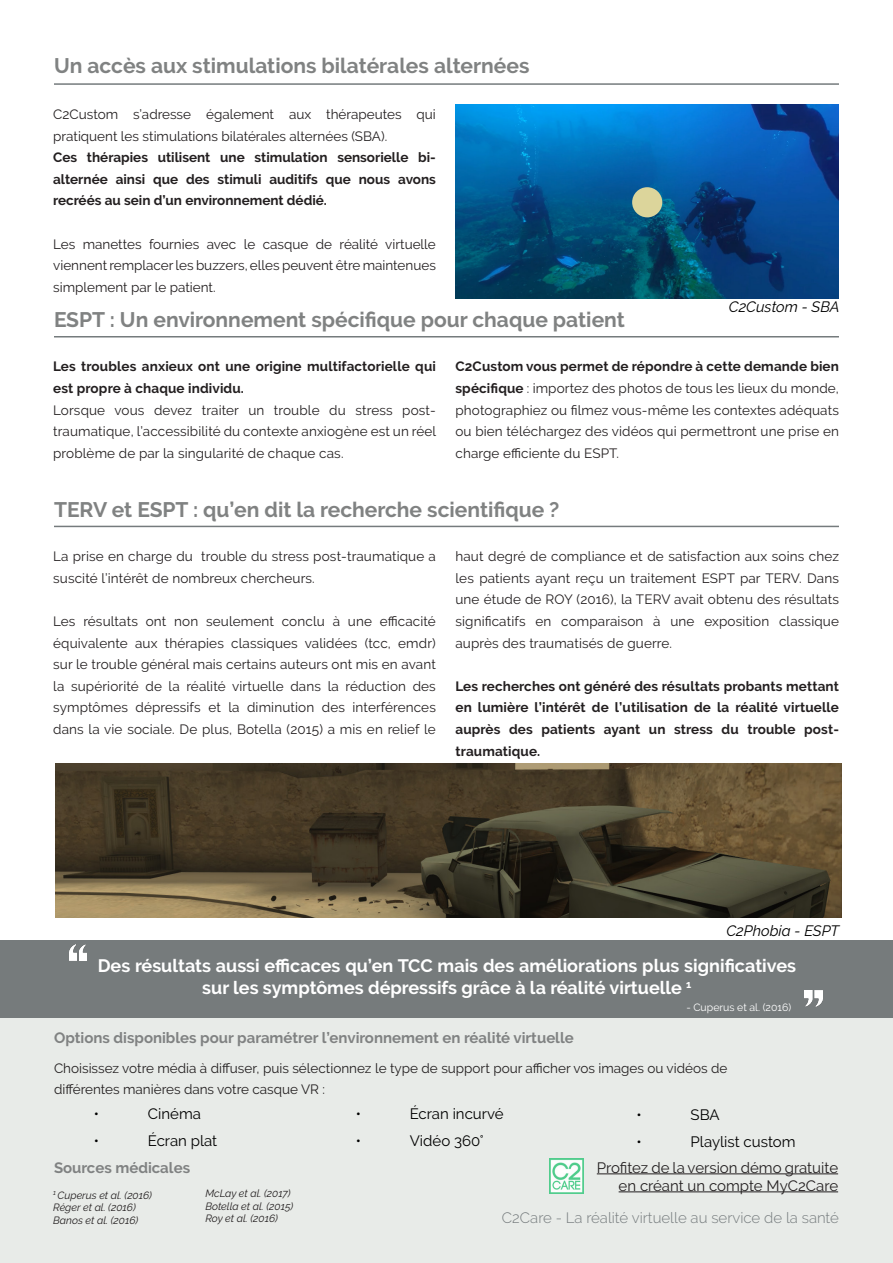
<style>
.page{position:relative;width:893px;height:1263px;background:#fff}
.page>*{position:absolute;margin:0;border:0;box-sizing:border-box;transform-origin:0 0}
.t1{font:700 21px "Raleway";color:#808282}
.t2{font:700 18px/21.6px "Raleway";color:#fff;text-align:center}
.t3{font:700 15px "Raleway";color:#808282}
.t4{font:15px "Raleway";color:#000}
.t5{font:15px/18px "Raleway";color:#231f20;text-align:right}
.t6{font:300 15px "Raleway";color:#757b7d}
.t7{font:italic 15px "Raleway";color:#000}
.t8{font:13.5px/21.6px "Raleway";color:#231f20;text-align:justify}
.t9{font:700 13.5px/21.6px "Raleway";letter-spacing:.01em;color:#231f20;text-align:justify}
.t10{font:italic 10.5px "Raleway";color:#231f20}
.t11{font:10.5px "Raleway";color:#fff}
.s1{font-weight:700}
</style>
<div class="page">
<div style="left:0;top:940px;width:893px;height:79px;background:#767b7c"></div>
<img style="left:69px;top:944px;width:18px;height:16px">
<img style="left:804px;top:991px;width:18px;height:16px">
<hr style="left:54px;top:83px;width:785px;height:2px;background:#757b7d">
<hr style="left:54px;top:336px;width:785px;height:1px;background:#757b7d">
<hr style="left:54px;top:526px;width:785px;height:1px;background:#757b7d">
<div style="left:0;top:1018px;width:893px;height:245px;background:#e8ebe8"></div>
<img style="left:455px;top:104px;width:384px;height:194px">
<img style="left:55px;top:763px;width:786px;height:154px">
<div style="left:632px;top:187px;width:30px;height:30px;background:#dcd59b;border-radius:50%"></div>
<img style="left:549px;top:1159px;width:35px;height:34px">
<hr style="left:597px;top:1173px;width:241px;height:1px;background:#231f20">
<hr style="left:619px;top:1191px;width:219px;height:1px;background:#231f20">
<p class="t1" style="left:54px;top:53px;width:477px">Un accès aux stimulations bilatérales alternées</p>
<p class="t8" style="left:53px;top:103px;width:384px">C2Custom s’adresse également aux thérapeutes qui pratiquent les stimulations bilatérales alternées (SBA).</p>
<p class="t9" style="left:53px;top:147px;width:384px">Ces thérapies utilisent une stimulation sensorielle bi&shy;alternée ainsi que des stimuli auditifs que nous avons recréés au sein d’un environnement dédié.</p>
<p class="t8" style="left:53px;top:233px;width:384px">Les manettes fournies avec le casque de réalité virtuelle viennent remplacer les buzzers, elles peuvent être maintenues simplement par le patient.</p>
<p class="t1" style="left:54px;top:307px;width:572px">ESPT : Un environnement spécifique pour chaque patient</p>
<p class="t7" style="left:729px;top:298px;width:112px">C2Custom - SBA</p>
<p class="t9" style="left:53px;top:356px;width:384px">Les troubles anxieux ont une origine multifactorielle qui est propre à chaque individu.</p>
<p class="t8" style="left:53px;top:399px;width:385px">Lorsque vous devez traiter un trouble du stress post&shy;traumatique, l’accessibilité du contexte anxiogène est un réel problème de par la singularité de chaque cas.</p>
<p class="t8" style="left:455px;top:356px;width:385px"><span class="s1">C2Custom vous permet de répondre à cette demande bien spécifique</span> : importez des photos de tous les lieux du monde, photographiez ou filmez vous-même les contextes adéquats ou bien téléchargez des vidéos qui permettront une prise en charge efficiente du ESPT.</p>
<p class="t1" style="left:54px;top:497px;width:507px">TERV et ESPT : qu’en dit la recherche scientifique ?</p>
<p class="t8" style="left:53px;top:545px;width:384px">La prise en charge du trouble du stress post-traumatique a suscité l’intérêt de nombreux chercheurs.</p>
<p class="t8" style="left:53px;top:610px;width:384px">Les résultats ont non seulement conclu à une efficacité équivalente aux thérapies classiques validées (tcc, emdr) sur le trouble général mais certains auteurs ont mis en avant la supériorité de la réalité virtuelle dans la réduction des symptômes dépressifs et la diminution des interférences dans la vie sociale. De plus, Botella (2015) a mis en relief le</p>
<p class="t8" style="left:455px;top:545px;width:385px">haut degré de compliance et de satisfaction aux soins chez les patients ayant reçu un traitement ESPT par TERV. Dans une étude de ROY (2016), la TERV avait obtenu des résultats significatifs en comparaison à une exposition classique auprès des traumatisés de guerre.</p>
<p class="t9" style="left:455px;top:675px;width:385px">Les recherches ont généré des résultats probants mettant en lumière l’intérêt de l’utilisation de la réalité virtuelle auprès des patients ayant un stress du trouble post&shy;traumatique.</p>
<p class="t7" style="left:726px;top:921px;width:114px">C2Phobia - ESPT</p>
<p class="t2" style="left:98px;top:955px;width:700px">Des résultats aussi efficaces qu’en TCC mais des améliorations plus significatives sur les symptômes dépressifs grâce à la réalité virtuelle <sup>1</sup></p>
<p class="t3" style="left:54px;top:1029px;width:521px">Options disponibles pour paramétrer l’environnement en réalité virtuelle</p>
<p class="t11" style="left:686px;top:1001px;width:106px">- Cuperus et al. (2016)</p>
<p class="t8" style="left:54px;top:1057px;width:675px">Choisissez votre média à diffuser, puis sélectionnez le type de support pour afficher vos images ou vidéos de différentes manières dans votre casque VR :</p>
<p class="t4" style="left:94px;top:1105px;width:7px">•</p>
<p class="t4" style="left:148px;top:1105px;width:55px">Cinéma</p>
<p class="t4" style="left:94px;top:1132px;width:7px">•</p>
<p class="t4" style="left:148px;top:1132px;width:71px">Écran plat</p>
<p class="t4" style="left:356px;top:1105px;width:7px">•</p>
<p class="t4" style="left:410px;top:1105px;width:95px">Écran incurvé</p>
<p class="t4" style="left:356px;top:1132px;width:7px">•</p>
<p class="t4" style="left:410px;top:1132px;width:76px">Vidéo 360°</p>
<p class="t4" style="left:637px;top:1106px;width:7px">•</p>
<p class="t4" style="left:691px;top:1106px;width:31px">SBA</p>
<p class="t4" style="left:637px;top:1133px;width:7px">•</p>
<p class="t4" style="left:691px;top:1133px;width:107px">Playlist custom</p>
<p class="t3" style="left:54px;top:1159px;width:138px">Sources médicales</p>
<p class="t10" style="left:53px;top:1189px;width:100px"><sup>1</sup> Cuperus et al. (2016)</p>
<p class="t10" style="left:53px;top:1201px;width:84px">Réger et al. (2016)</p>
<p class="t10" style="left:53px;top:1214px;width:87px">Banos et al. (2016)</p>
<p class="t10" style="left:205px;top:1187px;width:87px">McLay et al. (2017)</p>
<p class="t10" style="left:205px;top:1200px;width:89px">Botella et al. (2015)</p>
<p class="t10" style="left:205px;top:1212px;width:74px">Roy et al. (2016)</p>
<p class="t5" style="left:597px;top:1158px;width:243px">Profitez de la version démo gratuite en créant un compte MyC2Care</p>
<p class="t6" style="left:502px;top:1208px;width:338px">C2Care - La réalité virtuelle au service de la santé</p>
</div>
